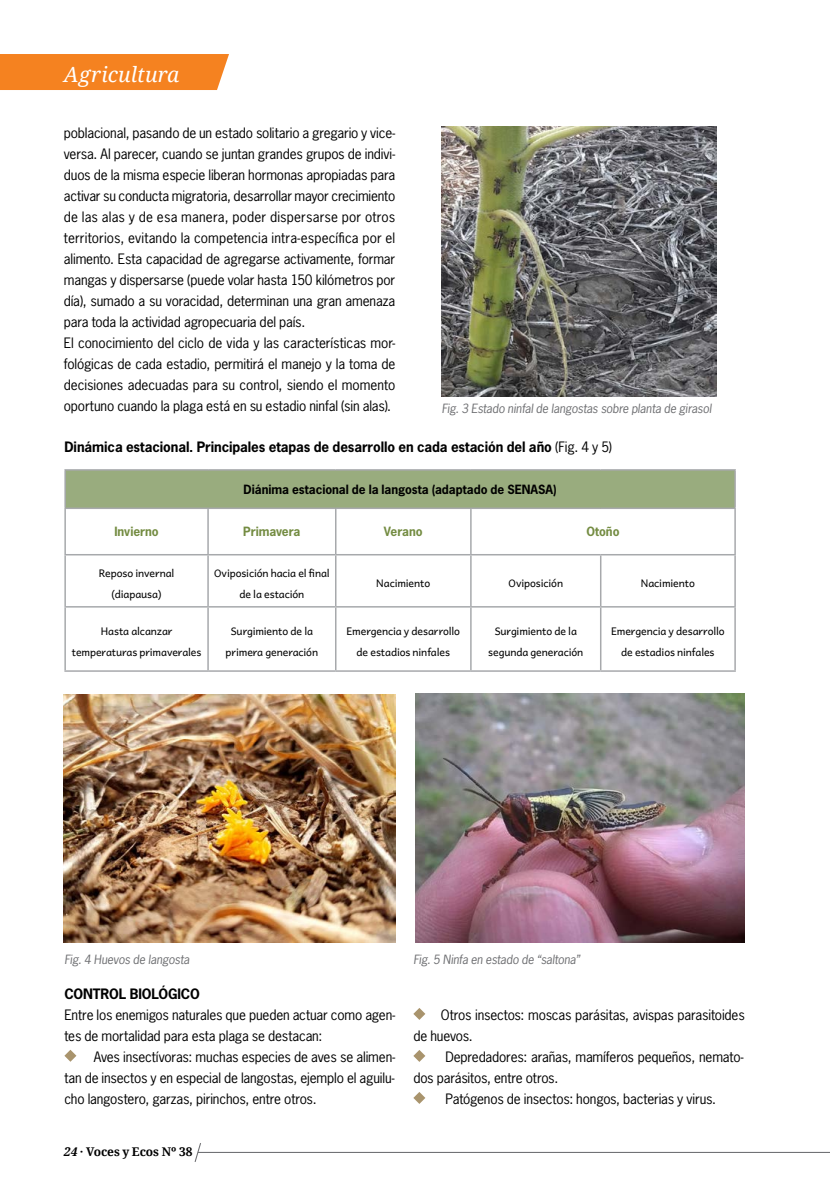
<style>
.page{position:relative;width:830px;height:1191px;background:#fff}
.page>*{position:absolute;margin:0;border:0;box-sizing:border-box;transform-origin:0 0}
.t1{font:italic 21px "Droid Serif";letter-spacing:.005em;color:#fff}
.t2{font:13.5px/21px "News Gothic Std";letter-spacing:-.01em;color:#000}
.t3{font:700 13.5px "News Gothic Std";letter-spacing:-.005em;color:#000}
.t4{font:italic 12px "News Gothic Std";letter-spacing:-.01em;color:#6d6e71}
.t5{font:700 12px "News Gothic Std";letter-spacing:-.005em;color:#000}
.t6{font:700 12px "News Gothic Std";letter-spacing:-.005em;color:#748c42}
.t7{font:700 12px "Droid Serif";letter-spacing:-.005em;color:#000}
.t8{font:10.5px/21px "Andika Basic";letter-spacing:-.01em;color:#000;text-align:center}
.s1{font-weight:400}
.s2{font-style:italic}
</style>
<div class="page">
<hr style="left:198px;top:1151px;width:631px;height:2px;background:#6d6e71">
<svg style="left:194px;top:1143px;width:8px;height:19px"></svg>
<div style="left:65px;top:470px;width:669px;height:38px;background:#99ac7e"></div>
<hr style="left:64px;top:469px;width:144px;height:1px;background:#a7a9ac">
<hr style="left:64px;top:470px;width:2px;height:37px;background:#a7a9ac">
<hr style="left:208px;top:469px;width:127px;height:1px;background:#a7a9ac">
<hr style="left:335px;top:469px;width:135px;height:1px;background:#a7a9ac">
<hr style="left:470px;top:469px;width:130px;height:1px;background:#a7a9ac">
<hr style="left:600px;top:469px;width:135px;height:1px;background:#a7a9ac">
<hr style="left:734px;top:470px;width:1px;height:37px;background:#a7a9ac">
<hr style="left:64px;top:507px;width:144px;height:2px;background:#a7a9ac">
<hr style="left:64px;top:509px;width:2px;height:45px;background:#a7a9ac">
<hr style="left:208px;top:507px;width:127px;height:2px;background:#a7a9ac">
<hr style="left:207px;top:509px;width:2px;height:45px;background:#a7a9ac">
<hr style="left:335px;top:507px;width:135px;height:2px;background:#a7a9ac">
<hr style="left:335px;top:509px;width:1px;height:45px;background:#a7a9ac">
<hr style="left:470px;top:507px;width:130px;height:2px;background:#a7a9ac">
<hr style="left:470px;top:509px;width:1px;height:45px;background:#a7a9ac">
<hr style="left:600px;top:507px;width:135px;height:2px;background:#a7a9ac">
<hr style="left:734px;top:509px;width:1px;height:45px;background:#a7a9ac">
<hr style="left:64px;top:554px;width:144px;height:1px;background:#a7a9ac">
<hr style="left:208px;top:554px;width:127px;height:1px;background:#a7a9ac">
<hr style="left:335px;top:554px;width:135px;height:1px;background:#a7a9ac">
<hr style="left:470px;top:554px;width:130px;height:1px;background:#a7a9ac">
<hr style="left:600px;top:554px;width:135px;height:1px;background:#a7a9ac">
<hr style="left:64px;top:555px;width:2px;height:51px;background:#a7a9ac">
<hr style="left:207px;top:555px;width:2px;height:51px;background:#a7a9ac">
<hr style="left:335px;top:555px;width:1px;height:51px;background:#a7a9ac">
<hr style="left:470px;top:555px;width:1px;height:51px;background:#a7a9ac">
<hr style="left:599px;top:555px;width:2px;height:51px;background:#a7a9ac">
<hr style="left:734px;top:555px;width:1px;height:51px;background:#a7a9ac">
<hr style="left:64px;top:606px;width:144px;height:1px;background:#a7a9ac">
<hr style="left:64px;top:607px;width:2px;height:63px;background:#a7a9ac">
<hr style="left:208px;top:606px;width:127px;height:1px;background:#a7a9ac">
<hr style="left:207px;top:607px;width:2px;height:63px;background:#a7a9ac">
<hr style="left:335px;top:606px;width:135px;height:1px;background:#a7a9ac">
<hr style="left:335px;top:607px;width:1px;height:63px;background:#a7a9ac">
<hr style="left:470px;top:606px;width:130px;height:1px;background:#a7a9ac">
<hr style="left:470px;top:607px;width:1px;height:63px;background:#a7a9ac">
<hr style="left:600px;top:606px;width:135px;height:1px;background:#a7a9ac">
<hr style="left:599px;top:607px;width:2px;height:63px;background:#a7a9ac">
<hr style="left:734px;top:607px;width:1px;height:63px;background:#a7a9ac">
<hr style="left:64px;top:670px;width:144px;height:2px;background:#a7a9ac">
<hr style="left:208px;top:670px;width:127px;height:2px;background:#a7a9ac">
<hr style="left:335px;top:670px;width:135px;height:2px;background:#a7a9ac">
<hr style="left:470px;top:670px;width:130px;height:2px;background:#a7a9ac">
<hr style="left:600px;top:670px;width:135px;height:2px;background:#a7a9ac">
<img style="left:64px;top:694px;width:331px;height:249px">
<img style="left:415px;top:693px;width:329px;height:249px">
<img style="left:441px;top:126px;width:275px;height:270px">
<svg style="left:64px;top:1050px;width:12px;height:11px"></svg>
<svg style="left:413px;top:1008px;width:12px;height:12px"></svg>
<svg style="left:413px;top:1050px;width:12px;height:12px"></svg>
<svg style="left:413px;top:1092px;width:12px;height:12px"></svg>
<div style="left:0;top:54px;width:229px;height:36px;background:#f58220"></div>
<h1 class="t1" style="left:64px;top:62px;width:117px">Agricultura</h1>
<p class="t2" style="left:64px;top:122px;width:333px">poblacional, pasando de un estado solitario a gregario y vice&shy;versa. Al parecer, cuando se juntan grandes grupos de indivi&shy;duos de la misma especie liberan hormonas apropiadas para activar su conducta migratoria, desarrollar mayor crecimiento de las alas y de esa manera, poder dispersarse por otros territorios, evitando la competencia intra-específica por el alimento. Esta capacidad de agregarse activamente, formar mangas y dispersarse (puede volar hasta 150 kilómetros por día), sumado a su voracidad, determinan una gran amenaza para toda la actividad agropecuaria del país.<br>El conocimiento del ciclo de vida y las características mor&shy;fológicas de cada estadio, permitirá el manejo y la toma de decisiones adecuadas para su control, siendo el momento oportuno cuando la plaga está en su estadio ninfal (sin alas).</p>
<p class="t4" style="left:441px;top:401px;width:271px">Fig. 3 Estado ninfal de langostas sobre planta de girasol</p>
<p class="t3" style="left:64px;top:437px;width:549px">Dinámica estacional. Principales etapas de desarrollo en cada estación del año <span class="s1">(Fig. 4 y 5)</span></p>
<p class="t5" style="left:243px;top:481px;width:314px">Diánima estacional de la langosta (adaptado de SENASA)</p>
<p class="t6" style="left:114px;top:524px;width:46px">Invierno</p>
<p class="t6" style="left:243px;top:524px;width:59px">Primavera</p>
<p class="t6" style="left:383px;top:524px;width:40px">Verano</p>
<p class="t6" style="left:586px;top:524px;width:35px">Otoño</p>
<p class="t8" style="left:99px;top:561px;width:77px">Reposo invernal (diapausa)</p>
<p class="t8" style="left:214px;top:561px;width:117px">Oviposición hacia el final de la estación</p>
<p class="t8" style="left:376px;top:571px;width:55px">Nacimiento</p>
<p class="t8" style="left:508px;top:571px;width:56px">Oviposición</p>
<p class="t8" style="left:640px;top:571px;width:55px">Nacimiento</p>
<p class="t8" style="left:72px;top:619px;width:131px">Hasta alcanzar temperaturas primaverales</p>
<p class="t8" style="left:225px;top:619px;width:94px">Surgimiento de la primera generación</p>
<p class="t8" style="left:346px;top:619px;width:115px">Emergencia y desarrollo de estadios ninfales</p>
<p class="t8" style="left:488px;top:619px;width:97px">Surgimiento de la segunda generación</p>
<p class="t8" style="left:610px;top:619px;width:115px">Emergencia y desarrollo de estadios ninfales</p>
<p class="t4" style="left:64px;top:951px;width:126px">Fig. 4 Huevos de langosta</p>
<p class="t4" style="left:413px;top:951px;width:168px">Fig. 5 Ninfa en estado de “saltona”</p>
<p class="t3" style="left:64px;top:984px;width:137px">CONTROL BIOLÓGICO</p>
<p class="t2" style="left:64px;top:1004px;width:332px">Entre los enemigos naturales que pueden actuar como agen&shy;tes de mortalidad para esta plaga se destacan:</p>
<p class="t2" style="left:64px;top:1046px;width:332px;text-align:justify;text-indent:29px">Aves insectívoras: muchas especies de aves se alimen&shy;tan de insectos y en especial de langostas, ejemplo el aguilu&shy;cho langostero, garzas, pirinchos, entre otros.</p>
<p class="t7" style="left:64px;top:1145px;width:130px"><span class="s2">24</span> · Voces y Ecos Nº 38</p>
<p class="t2" style="left:413px;top:1004px;width:333px;text-indent:27px">Otros insectos: moscas parásitas, avispas parasitoides de huevos.</p>
<p class="t2" style="left:445px;top:1046px;width:299px">Depredadores: arañas, mamíferos pequeños, nemato-</p>
<p class="t2" style="left:413px;top:1067px;width:146px">dos parásitos, entre otros.</p>
<p class="t2" style="left:445px;top:1088px;width:272px">Patógenos de insectos: hongos, bacterias y virus.</p>
</div>
